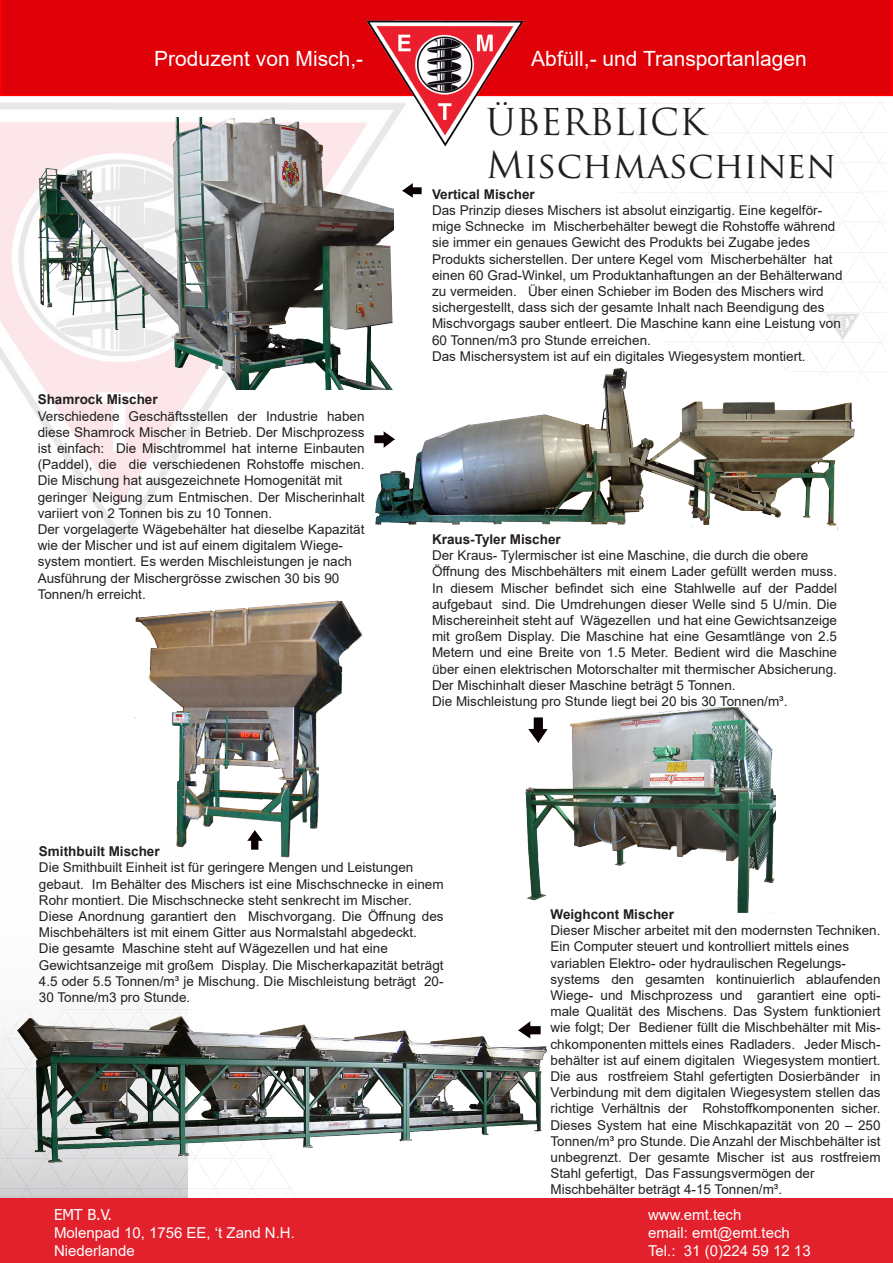
<style>
.page{position:relative;width:893px;height:1263px;background:#fff}
.page>*{position:absolute;margin:0;border:0;box-sizing:border-box;transform-origin:0 0}
.t1{font:36px "Trajan Pro";color:#231f20}
.t2{font:21px "Arial";color:#fff}
.t3{font:15px "Arial";color:#fff}
.t4{font:15px "Tahoma";color:#fff}
.t5{font:13.5px/16.2px "Arial";color:#231f20}
.t6{font:700 13.5px "Arial";color:#231f20}
</style>
<div class="page">
<img style="left:592px;top:98px;width:295px;height:256px">
<img style="left:0;top:1003px;width:294px;height:193px">
<div style="left:0;top:1198px;width:893px;height:65px;background:#e3212c"></div>
<div style="left:0;top:0;width:893px;height:96px;background:#df0008"></div>
<img style="left:0;top:103px;width:413px;height:437px">
<img style="left:364px;top:14px;width:162px;height:138px">
<img style="left:17px;top:1007px;width:530px;height:160px">
<img style="left:374px;top:354px;width:499px;height:186px">
<img style="left:525px;top:707px;width:251px;height:206px">
<img style="left:38px;top:117px;width:356px;height:272px">
<img style="left:374px;top:432px;width:21px;height:15px">
<img style="left:402px;top:183px;width:19px;height:14px">
<img style="left:529px;top:717px;width:19px;height:25px">
<img style="left:518px;top:1022px;width:22px;height:16px">
<img style="left:134px;top:600px;width:229px;height:257px">
<p class="t2" style="left:154px;top:44px;width:210px">Produzent von Misch,-</p>
<p class="t2" style="left:531px;top:44px;width:277px">Abfüll,- und Transportanlagen</p>
<p class="t1" style="left:486px;top:99px;width:222px">ÜBERBLICK</p>
<p class="t1" style="left:486px;top:142px;width:351px">Mischmaschinen</p>
<p class="t6" style="left:38px;top:390px;width:122px">Shamrock Mischer</p>
<p class="t5" style="left:38px;top:408px;width:328px;text-align:justify">Verschiedene Geschäftsstellen der Industrie haben diese Shamrock Mischer in Betrieb. Der Mischprozess ist einfach: Die Mischtrommel hat interne Einbauten (Paddel), die die verschiedenen Rohstoffe mischen.<br>Die Mischung hat ausgezeichnete Homogenität mit</p>
<p class="t5" style="left:38px;top:489px;width:328px">geringer Neigung zum Entmischen. Der Mischerinhalt variiert von 2 Tonnen bis zu 10 Tonnen.</p>
<p class="t5" style="left:38px;top:521px;width:328px">Der vorgelagerte Wägebehälter hat dieselbe Kapazität wie der Mischer und ist auf einem digitalem Wiege-</p>
<p class="t5" style="left:38px;top:553px;width:316px">system montiert. Es werden Mischleistungen je nach</p>
<p class="t5" style="left:38px;top:570px;width:303px">Ausführung der Mischergrösse zwischen 30 bis 90</p>
<p class="t5" style="left:38px;top:586px;width:110px">Tonnen/h erreicht.</p>
<p class="t6" style="left:432px;top:185px;width:104px">Vertical Mischer</p>
<p class="t5" style="left:432px;top:202px;width:412px">Das Prinzip dieses Mischers ist absolut einzigartig. Eine kegelför&shy;mige Schnecke im Mischerbehälter bewegt die Rohstoffe während sie immer ein genaues Gewicht des Produkts bei Zugabe jedes Produkts sicherstellen. Der untere Kegel vom Mischerbehälter hat einen 60 Grad-Winkel, um Produktanhaftungen an der Behälterwand zu vermeiden. Über einen Schieber im Boden des Mischers wird sichergestellt, dass sich der gesamte Inhalt nach Beendigung des Mischvorgags sauber entleert. Die Maschine kann eine Leistung von 60 Tonnen/m3 pro Stunde erreichen.</p>
<p class="t5" style="left:432px;top:348px;width:375px">Das Mischersystem ist auf ein digitales Wiegesystem montiert.</p>
<p class="t6" style="left:432px;top:530px;width:130px">Kraus-Tyler Mischer</p>
<p class="t5" style="left:432px;top:547px;width:378px">Der Kraus- Tylermischer ist eine Maschine, die durch die obere</p>
<p class="t5" style="left:432px;top:563px;width:407px;text-align:justify">Öffnung des Mischbehälters mit einem Lader gefüllt werden muss.<br>In diesem Mischer befindet sich eine Stahlwelle auf der Paddel aufgebaut sind. Die Umdrehungen dieser Welle sind 5 U/min. Die Mischereinheit steht auf Wägezellen und hat eine Gewichtsanzeige mit großem Display. Die Maschine hat eine Gesamtlänge von 2.5<br>Metern und eine Breite von 1.5 Meter. Bedient wird die Maschine über einen elektrischen Motorschalter mit thermischer Absicherung.<br>Der Mischinhalt dieser Maschine beträgt 5 Tonnen.</p>
<p class="t5" style="left:432px;top:693px;width:357px">Die Mischleistung pro Stunde liegt bei 20 bis 30 Tonnen/m³.</p>
<p class="t6" style="left:39px;top:842px;width:122px">Smithbuilt Mischer</p>
<p class="t5" style="left:39px;top:859px;width:376px">Die Smithbuilt Einheit ist für geringere Mengen und Leistungen</p>
<p class="t5" style="left:39px;top:875px;width:406px">gebaut. Im Behälter des Mischers ist eine Mischschnecke in einem<br>Rohr montiert. Die Mischschnecke steht senkrecht im Mischer.</p>
<p class="t5" style="left:39px;top:908px;width:406px">Diese Anordnung garantiert den Mischvorgang. Die Öffnung des<br>Mischbehälters ist mit einem Gitter aus Normalstahl abgedeckt.</p>
<p class="t5" style="left:39px;top:940px;width:350px">Die gesamte Maschine steht auf Wägezellen und hat eine</p>
<p class="t5" style="left:39px;top:956px;width:406px;text-align:justify">Gewichtsanzeige mit großem Display. Die Mischerkapazität beträgt 4.5 oder 5.5 Tonnen/m³ je Mischung. Die Mischleistung beträgt 20- 30 Tonne/m3 pro Stunde.</p>
<p class="t6" style="left:550px;top:905px;width:125px">Weighcont Mischer</p>
<p class="t5" style="left:550px;top:922px;width:332px">Dieser Mischer arbeitet mit den modernsten Techniken.<br>Ein Computer steuert und kontrolliert mittels eines</p>
<p class="t5" style="left:550px;top:955px;width:297px">variablen Elektro- oder hydraulischen Regelungs-</p>
<p class="t5" style="left:550px;top:971px;width:332px;text-align:justify">systems den gesamten kontinuierlich ablaufenden Wiege- und Mischprozess und garantiert eine opti&shy;male Qualität des Mischens. Das System funktioniert wie folgt; Der Bediener füllt die Mischbehälter mit Mis&shy;chkomponenten mittels eines Radladers. Jeder Misch&shy;behälter ist auf einem digitalen Wiegesystem montiert.<br>Die aus rostfreiem Stahl gefertigten Dosierbänder in Verbindung mit dem digitalen Wiegesystem stellen das richtige Verhältnis der Rohstoffkomponenten sicher.<br>Dieses System hat eine Mischkapazität von 20 – 250<br>Tonnen/m³ pro Stunde. Die Anzahl der Mischbehälter ist</p>
<p class="t5" style="left:550px;top:1149px;width:332px">unbegrenzt. Der gesamte Mischer ist aus rostfreiem<br>Stahl gefertigt, Das Fassungsvermögen der</p>
<p class="t5" style="left:550px;top:1181px;width:233px">Mischbehälter beträgt 4-15 Tonnen/m³.</p>
<p class="t4" style="left:54px;top:1204px;width:60px">EMT B.V.</p>
<p class="t3" style="left:648px;top:1204px;width:95px">www.emt.tech</p>
<p class="t3" style="left:54px;top:1222px;width:242px">Molenpad 10, 1756 EE, ‘t Zand N.H.</p>
<p class="t3" style="left:648px;top:1222px;width:143px">email: emt@emt.tech</p>
<p class="t3" style="left:54px;top:1240px;width:82px">Niederlande</p>
<p class="t3" style="left:648px;top:1240px;width:164px">Tel.: 31 (0)224 59 12 13</p>
</div>
